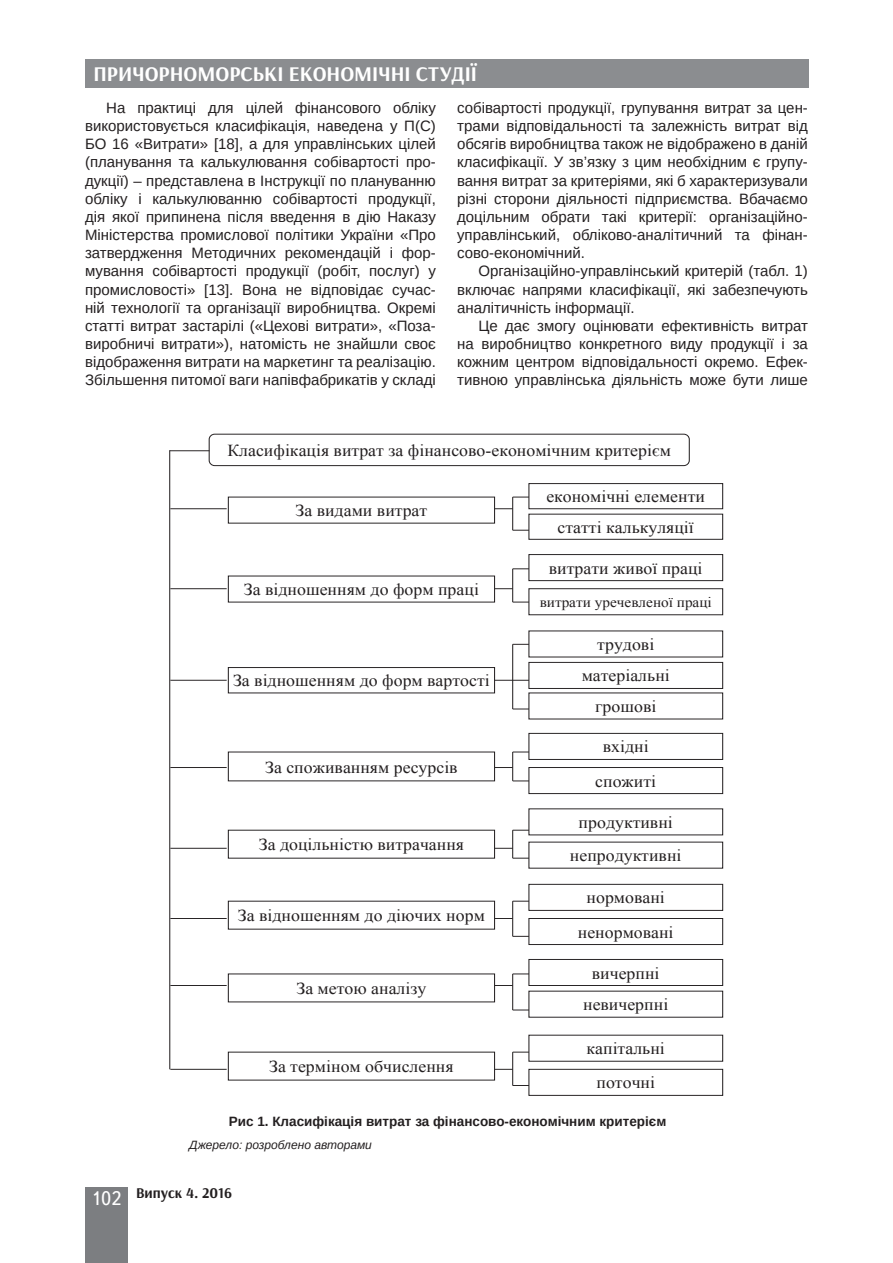
<style>
.page{position:relative;width:893px;height:1263px;background:#fff}
.page>*{position:absolute;margin:0;border:0;box-sizing:border-box;transform-origin:0 0}
.t1{font:700 21px "Arsenal";color:#fff}
.t2{font:16.8px/31px "Times New Roman";color:#231f20;text-align:center;scale:1.06 1}
.Текст_основной{font:15px/18.1px "Arimo";color:#231f20;text-align:justify}
.t3{font:700 15px "Arsenal";color:#231f20}
.t4{font:14.4px "Times New Roman";color:#231f20;scale:1.06 1}
.Рисунок{font:700 13.5px "Arimo";color:#231f20}
.Джерело{font:italic 12px "Arimo";color:#231f20}
.s1{font-family:"Ukrainian Text";font-weight:400;font-size:19.5px;color:#fff}
</style>
<div class="page">
<div style="left:85px;top:59px;width:723px;height:29px;background:#8b8d90"></div>
<div style="left:85px;top:1186px;width:43px;height:76px;background:#7c7e81"></div>
<div style="left:209px;top:434px;width:481px;height:32px;border:1px solid #231f20;border-radius:5px"></div>
<div style="left:228px;top:497px;width:267px;height:27px;border:1px solid #231f20"></div>
<img style="left:229px;top:497px;width:265px;height:26px">
<hr style="left:169px;top:450px;width:1px;height:619px;background:#231f20">
<div style="left:228px;top:667px;width:267px;height:26px;border:1px solid #231f20"></div>
<img style="left:229px;top:668px;width:265px;height:24px">
<div style="left:228px;top:575px;width:267px;height:27px;border:1px solid #231f20"></div>
<img style="left:229px;top:576px;width:265px;height:26px">
<hr style="left:170px;top:450px;width:39px;height:1px;background:#231f20">
<div style="left:528px;top:483px;width:195px;height:26px;border:1px solid #231f20"></div>
<img style="left:529px;top:484px;width:193px;height:24px">
<div style="left:528px;top:514px;width:195px;height:26px;border:1px solid #231f20"></div>
<img style="left:529px;top:514px;width:193px;height:25px">
<div style="left:528px;top:554px;width:195px;height:27px;border:1px solid #231f20"></div>
<img style="left:529px;top:555px;width:193px;height:25px">
<div style="left:528px;top:588px;width:195px;height:27px;border:1px solid #231f20"></div>
<img style="left:529px;top:589px;width:193px;height:25px">
<img style="left:529px;top:631px;width:193px;height:26px">
<div style="left:528px;top:662px;width:195px;height:27px;border:1px solid #231f20"></div>
<img style="left:529px;top:663px;width:193px;height:25px">
<img style="left:529px;top:693px;width:193px;height:25px">
<div style="left:528px;top:733px;width:195px;height:27px;border:1px solid #231f20"></div>
<img style="left:529px;top:734px;width:193px;height:25px">
<div style="left:528px;top:959px;width:195px;height:27px;border:1px solid #231f20"></div>
<img style="left:529px;top:960px;width:193px;height:25px">
<div style="left:528px;top:918px;width:195px;height:27px;border:1px solid #231f20"></div>
<img style="left:529px;top:919px;width:193px;height:25px">
<div style="left:528px;top:884px;width:195px;height:27px;border:1px solid #231f20"></div>
<img style="left:529px;top:885px;width:193px;height:25px">
<img style="left:529px;top:842px;width:193px;height:26px">
<img style="left:529px;top:809px;width:193px;height:25px">
<div style="left:528px;top:767px;width:195px;height:27px;border:1px solid #231f20"></div>
<img style="left:529px;top:768px;width:193px;height:25px">
<img style="left:529px;top:991px;width:193px;height:26px">
<div style="left:528px;top:1069px;width:195px;height:27px;border:1px solid #231f20"></div>
<img style="left:529px;top:1070px;width:193px;height:25px">
<img style="left:529px;top:1035px;width:193px;height:26px">
<hr style="left:170px;top:680px;width:57px;height:1px;background:#231f20">
<hr style="left:170px;top:767px;width:57px;height:1px;background:#231f20">
<hr style="left:170px;top:848px;width:57px;height:1px;background:#231f20">
<hr style="left:170px;top:918px;width:57px;height:1px;background:#231f20">
<hr style="left:170px;top:985px;width:57px;height:1px;background:#231f20">
<hr style="left:170px;top:1069px;width:57px;height:1px;background:#231f20">
<hr style="left:170px;top:588px;width:57px;height:1px;background:#231f20">
<hr style="left:170px;top:508px;width:57px;height:1px;background:#231f20">
<svg style="left:513px;top:497px;width:16px;height:1px"></svg>
<svg style="left:495px;top:508px;width:17px;height:1px"></svg>
<svg style="left:495px;top:588px;width:17px;height:1px"></svg>
<hr style="left:495px;top:680px;width:34px;height:1px;background:#231f20">
<svg style="left:495px;top:918px;width:17px;height:1px"></svg>
<svg style="left:495px;top:985px;width:17px;height:1px"></svg>
<svg style="left:495px;top:1069px;width:17px;height:1px"></svg>
<svg style="left:513px;top:1085px;width:16px;height:1px"></svg>
<svg style="left:513px;top:1052px;width:16px;height:1px"></svg>
<svg style="left:513px;top:1009px;width:16px;height:1px"></svg>
<svg style="left:513px;top:973px;width:16px;height:1px"></svg>
<svg style="left:513px;top:936px;width:16px;height:1px"></svg>
<svg style="left:513px;top:901px;width:16px;height:1px"></svg>
<hr style="left:512px;top:497px;width:1px;height:33px;background:#231f20">
<svg style="left:513px;top:530px;width:16px;height:1px"></svg>
<hr style="left:512px;top:569px;width:1px;height:33px;background:#231f20">
<svg style="left:513px;top:568px;width:16px;height:1px"></svg>
<svg style="left:513px;top:602px;width:16px;height:1px"></svg>
<svg style="left:513px;top:644px;width:16px;height:1px"></svg>
<hr style="left:512px;top:644px;width:1px;height:65px;background:#231f20">
<svg style="left:513px;top:708px;width:16px;height:1px"></svg>
<svg style="left:495px;top:751px;width:34px;height:30px"></svg>
<svg style="left:495px;top:830px;width:34px;height:29px"></svg>
<hr style="left:512px;top:901px;width:1px;height:35px;background:#231f20">
<hr style="left:512px;top:974px;width:1px;height:36px;background:#231f20">
<hr style="left:512px;top:1052px;width:1px;height:33px;background:#231f20">
<h1 class="t1" style="left:94px;top:61px;width:385px">ПРИЧОРНОМОРСЬКІ ЕКОНОМІЧНІ СТУДІЇ</h1>
<p class="Текст_основной" style="left:85px;top:99px;width:352px;text-indent:21px">На практиці для цілей фінансового обліку використовується класифікація, наведена у П(С)<br>БО 16 «Витрати» [18], а для управлінських цілей (планування та калькулювання собівартості про&shy;дукції) – представлена в Інструкції по плануванню обліку і калькулюванню собівартості продукції, дія якої припинена після введення в дію Наказу Міністерства промислової політики України «Про затвердження Методичних рекомендацій і фор&shy;мування собівартості продукції (робіт, послуг) у промисловості» [13]. Вона не відповідає сучас&shy;ній технології та організації виробництва. Окремі статті витрат застарілі («Цехові витрати», «Поза&shy;виробничі витрати»), натомість не знайшли своє відображення витрати на маркетинг та реалізацію.<br>Збільшення питомої ваги напівфабрикатів у складі</p>
<p class="Текст_основной" style="left:457px;top:99px;width:352px">собівартості продукції, групування витрат за цен&shy;трами відповідальності та залежність витрат від обсягів виробництва також не відображено в даній класифікації. У зв’язку з цим необхідним є групу&shy;вання витрат за критеріями, які б характеризували різні сторони діяльності підприємства. Вбачаємо доцільним обрати такі критерії: організаційно&shy;управлінський, обліково-аналітичний та фінан&shy;сово-економічний.</p>
<p class="Текст_основной" style="left:457px;top:262px;width:352px;text-indent:21px">Організаційно-управлінський критерій (табл. 1) включає напрями класифікації, які забезпечують аналітичність інформації.</p>
<p class="Текст_основной" style="left:457px;top:317px;width:352px;text-indent:21px">Це дає змогу оцінювати ефективність витрат на виробництво конкретного виду продукції і за кожним центром відповідальності окремо. Ефек&shy;тивною управлінська діяльність може бути лише</p>
<p class="t2" style="left:227px;top:434px;width:420px">Класифікація витрат за фінансово-економічним критерієм</p>
<p class="t2" style="left:295px;top:495px;width:126px">За видами витрат</p>
<p class="t2" style="left:244px;top:574px;width:223px">За відношенням до форм праці</p>
<p class="t2" style="left:233px;top:665px;width:244px">За відношенням до форм вартості</p>
<p class="t2" style="left:265px;top:751px;width:183px">За споживанням ресурсів</p>
<p class="t2" style="left:259px;top:829px;width:195px">За доцільністю витрачання</p>
<p class="t2" style="left:238px;top:900px;width:235px">За відношенням до діючих норм</p>
<p class="t2" style="left:296px;top:972px;width:124px">За метою аналізу</p>
<p class="t2" style="left:269px;top:1051px;width:176px">За терміном обчислення</p>
<p class="t2" style="left:546px;top:481px;width:151px;line-height:30.6px">економічні елементи статті калькуляції</p>
<p class="t2" style="left:549px;top:552px;width:147px">витрати живої праці</p>
<p class="t4" style="left:540px;top:592px;width:164px">витрати уречевленої праці</p>
<p class="t2" style="left:582px;top:629px;width:85px">трудові матеріальні грошові</p>
<p class="t2" style="left:603px;top:731px;width:45px">вхідні</p>
<p class="t2" style="left:595px;top:765px;width:59px">спожиті</p>
<p class="t2" style="left:579px;top:806px;width:90px">продуктивні</p>
<p class="t2" style="left:570px;top:840px;width:107px">непродуктивні</p>
<p class="t2" style="left:587px;top:882px;width:75px">нормовані</p>
<p class="t2" style="left:578px;top:916px;width:92px">ненормовані</p>
<p class="t2" style="left:592px;top:957px;width:65px">вичерпні</p>
<p class="t2" style="left:583px;top:989px;width:82px">невичерпні</p>
<p class="t2" style="left:587px;top:1033px;width:75px">капітальні</p>
<p class="t2" style="left:596px;top:1067px;width:57px">поточні</p>
<p class="Рисунок" style="left:229px;top:1112px;width:439px">Рис 1. Класифікація витрат за фінансово-економічним критерієм</p>
<p class="Джерело" style="left:189px;top:1137px;width:184px">Джерело: розроблено авторами</p>
<p class="t3" style="left:91px;top:1183px;width:143px"><span class="s1">102</span> Випуск 4. 2016</p>
</div>
